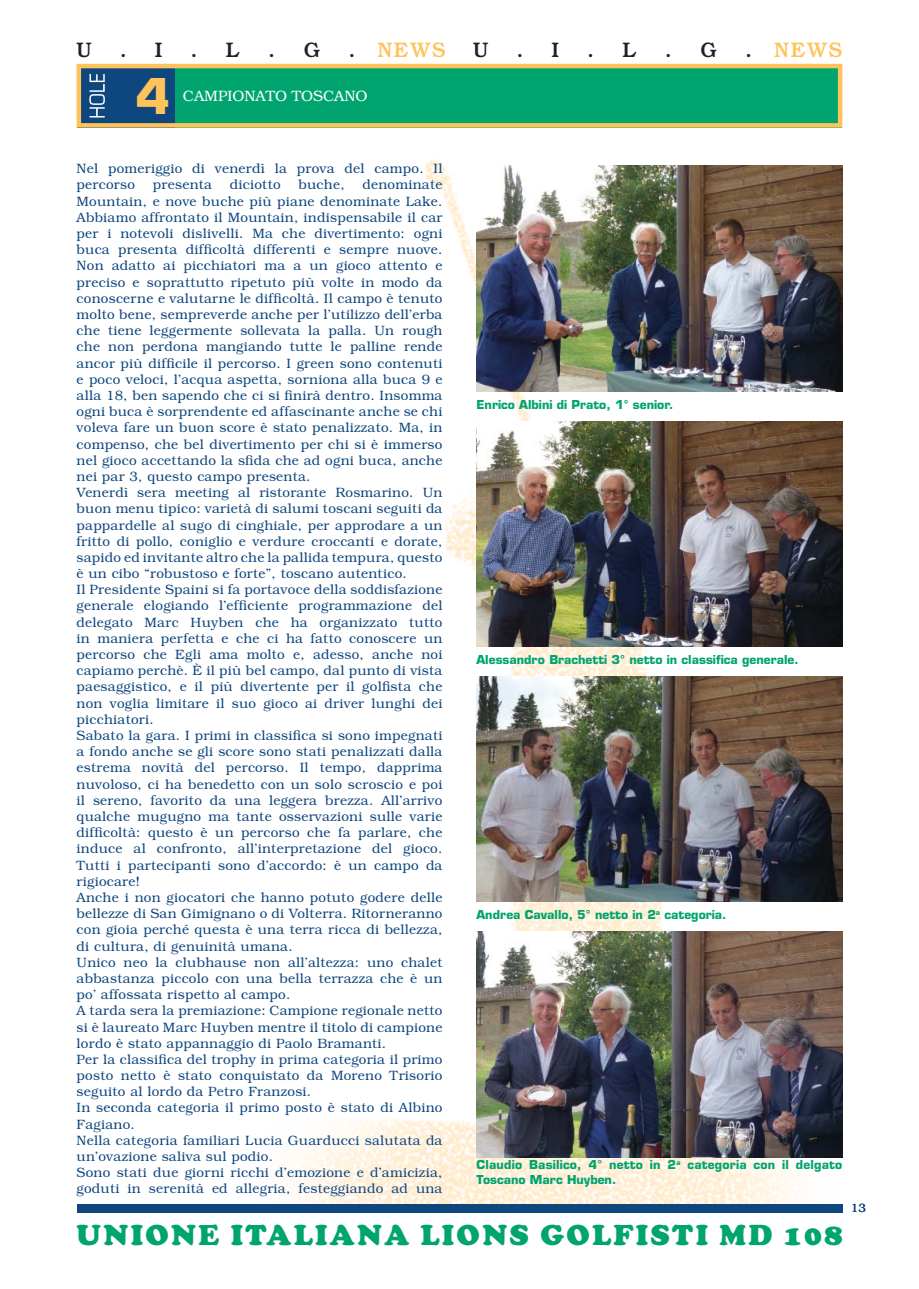
<style>
.page{position:relative;width:919px;height:1289px;background:#fff}
.page>*{position:absolute;margin:0;border:0;box-sizing:border-box;transform-origin:0 0}
.t1{font:700 48px "Eurostile LT Std";color:#fec35a}
.t2{font:28.5px "Cooper Black Std";letter-spacing:.085em;color:#00a46f}
.t3{font:500 21px "Bookman Std";color:#231f20}
.t4{font:500 21px "Bookman Std";letter-spacing:.065em;color:#fec35a}
.t5{font:300 15px "Bookman Std";color:#fff}
.t6{font:300 13.5px/16.2px "Bookman Std";letter-spacing:.02em;color:#0e467e}
.t7{font:700 12px/14.4px "Eurostile LT Std";color:#00a46f}
.t8{font:300 12px "Bookman Std";color:#0e467e}
.s1{color:#231f20}
</style>
<div class="page">
<img style="left:286px;top:159px;width:556px;height:1044px">
<div style="left:77px;top:1203px;width:765px;height:9px;background:#0e467e"></div>
<div style="left:174px;top:64px;width:668px;height:64px;background:#00a46f"></div>
<div style="left:77px;top:64px;width:97px;height:64px;background:#0e467e"></div>
<div style="left:77px;top:64px;width:765px;height:64px;border:4px solid #fec35a"></div>
<svg style="left:89px;top:74px;width:16px;height:43px"></svg>
<img style="left:476px;top:931px;width:366px;height:226px">
<img style="left:476px;top:676px;width:366px;height:225px">
<img style="left:476px;top:421px;width:366px;height:225px">
<img style="left:476px;top:166px;width:366px;height:225px">
<h3 class="t3" style="left:77px;top:42px;width:17px">U</h3>
<h3 class="t3" style="left:120px;top:42px;width:8px">.</h3>
<h3 class="t3" style="left:155px;top:42px;width:9px">I</h3>
<h3 class="t3" style="left:191px;top:42px;width:8px">.</h3>
<h3 class="t3" style="left:226px;top:42px;width:16px">L</h3>
<h3 class="t3" style="left:268px;top:42px;width:8px">.</h3>
<h3 class="t3" style="left:303px;top:42px;width:18px">G</h3>
<h3 class="t4" style="left:348px;top:42px;width:98px"><span class="s1">.</span> NEWS</h3>
<h3 class="t3" style="left:473px;top:42px;width:17px">U</h3>
<h3 class="t3" style="left:516px;top:42px;width:8px">.</h3>
<h3 class="t3" style="left:551px;top:42px;width:9px">I</h3>
<h3 class="t3" style="left:587px;top:42px;width:8px">.</h3>
<h3 class="t3" style="left:622px;top:42px;width:16px">L</h3>
<h3 class="t3" style="left:665px;top:42px;width:8px">.</h3>
<h3 class="t3" style="left:700px;top:42px;width:18px">G</h3>
<h3 class="t4" style="left:745px;top:42px;width:98px"><span class="s1">.</span> NEWS</h3>
<h1 class="t1" style="left:136px;top:74px;width:36px">4</h1>
<p class="t5" style="left:183px;top:90px;width:186px">CAMPIONATO TOSCANO</p>
<p class="t6" style="left:77px;top:162px;width:367px">Nel pomeriggio di venerdì la prova del campo. Il percorso</p>
<p class="t6" style="left:77px;top:178px;width:367px;text-indent:286px">denominate Mountain, e nove buche più piane denominate Lake.<br>Abbiamo affrontato il Mountain, indispensabile il car per i notevoli dislivelli. Ma che divertimento: ogni buca presenta difficoltà differenti e sempre nuove.<br>Non adatto ai picchiatori ma a un gioco attento e preciso e soprattutto ripetuto più volte in modo da conoscerne e valutarne le difficoltà. Il campo è tenuto molto bene, sempreverde anche per l’utilizzo dell’erba che tiene leggermente sollevata la palla. Un rough che non perdona mangiando tutte le palline rende ancor più difficile il percorso. I green sono contenuti e poco veloci, l’acqua aspetta, sorniona alla buca 9 e alla 18, ben sapendo che ci si finirà dentro. Insomma ogni buca è sorprendente ed affascinante anche se chi voleva fare un buon score è stato penalizzato. Ma, in compenso, che bel divertimento per chi si è immerso nel gioco accettando la sfida che ad ogni buca, anche nei par 3, questo campo presenta.<br>Venerdì sera meeting al ristorante Rosmarino. Un buon menu tipico: varietà di salumi toscani seguiti da pappardelle al sugo di cinghiale, per approdare a un fritto di pollo, coniglio e verdure croccanti e dorate, sapido ed invitante altro che la pallida tempura, questo è un cibo “robustoso e forte”, toscano autentico.<br>Il Presidente Spaini si fa portavoce della soddisfazione generale elogiando l’efficiente programmazione del delegato Marc Huyben che ha organizzato tutto in maniera perfetta e che ci ha fatto conoscere un percorso che Egli ama molto e, adesso, anche noi capiamo perchè. È il più bel campo, dal punto di vista paesaggistico, e il più divertente per il golfista che non voglia limitare il suo gioco ai driver lunghi dei picchiatori.<br>Sabato la gara. I primi in classifica si sono impegnati a fondo anche se gli score sono stati penalizzati dalla estrema novità del percorso. Il tempo, dapprima nuvoloso, ci ha benedetto con un solo scroscio e poi il sereno, favorito da una leggera brezza. All’arrivo qualche mugugno ma tante osservazioni sulle varie difficoltà: questo è un percorso che fa parlare, che induce al confronto, all’interpretazione del gioco.<br>Tutti i partecipanti sono d’accordo: è un campo da rigiocare!<br>Anche i non giocatori che hanno potuto godere delle bellezze di San Gimignano o di Volterra. Ritorneranno con gioia perché questa è una terra ricca di bellezza, di cultura, di genuinità umana.<br>Unico neo la clubhause non all’altezza: uno chalet abbastanza piccolo con una bella terrazza che è un po’ affossata rispetto al campo.<br>A tarda sera la premiazione: Campione regionale netto si è laureato Marc Huyben mentre il titolo di campione lordo è stato appannaggio di Paolo Bramanti.<br>Per la classifica del trophy in prima categoria il primo posto netto è stato conquistato da Moreno Trisorio seguito al lordo da Petro Franzosi.<br>In seconda categoria il primo posto è stato di Albino Fagiano.<br>Nella categoria familiari Lucia Guarducci salutata da un’ovazione saliva sul podio.<br>Sono stati due giorni ricchi d’emozione e d’amicizia, goduti in serenità ed allegria, festeggiando ad una</p>
<p class="t6" style="left:153px;top:178px;width:61px">presenta</p>
<p class="t6" style="left:230px;top:178px;width:52px">diciotto</p>
<p class="t6" style="left:298px;top:178px;width:48px">buche,</p>
<p class="t7" style="left:476px;top:398px;width:198px">Enrico Albini di Prato, 1° senior.</p>
<p class="t7" style="left:476px;top:653px;width:324px">Alessandro Brachetti 3° netto in classifica generale.</p>
<p class="t7" style="left:476px;top:908px;width:251px">Andrea Cavallo, 5° netto in 2<sup>a</sup> categoria.</p>
<p class="t7" style="left:476px;top:1158px;width:367px">Claudio Basilico, 4° netto in 2<sup>a</sup> categoria con il delgato<br>Toscano Marc Huyben.</p>
<h2 class="t2" style="left:77px;top:1224px;width:767px">UNIONE ITALIANA LIONS GOLFISTI MD 108</h2>
<p class="t8" style="left:850px;top:1203px;width:16px">13</p>
</div>
